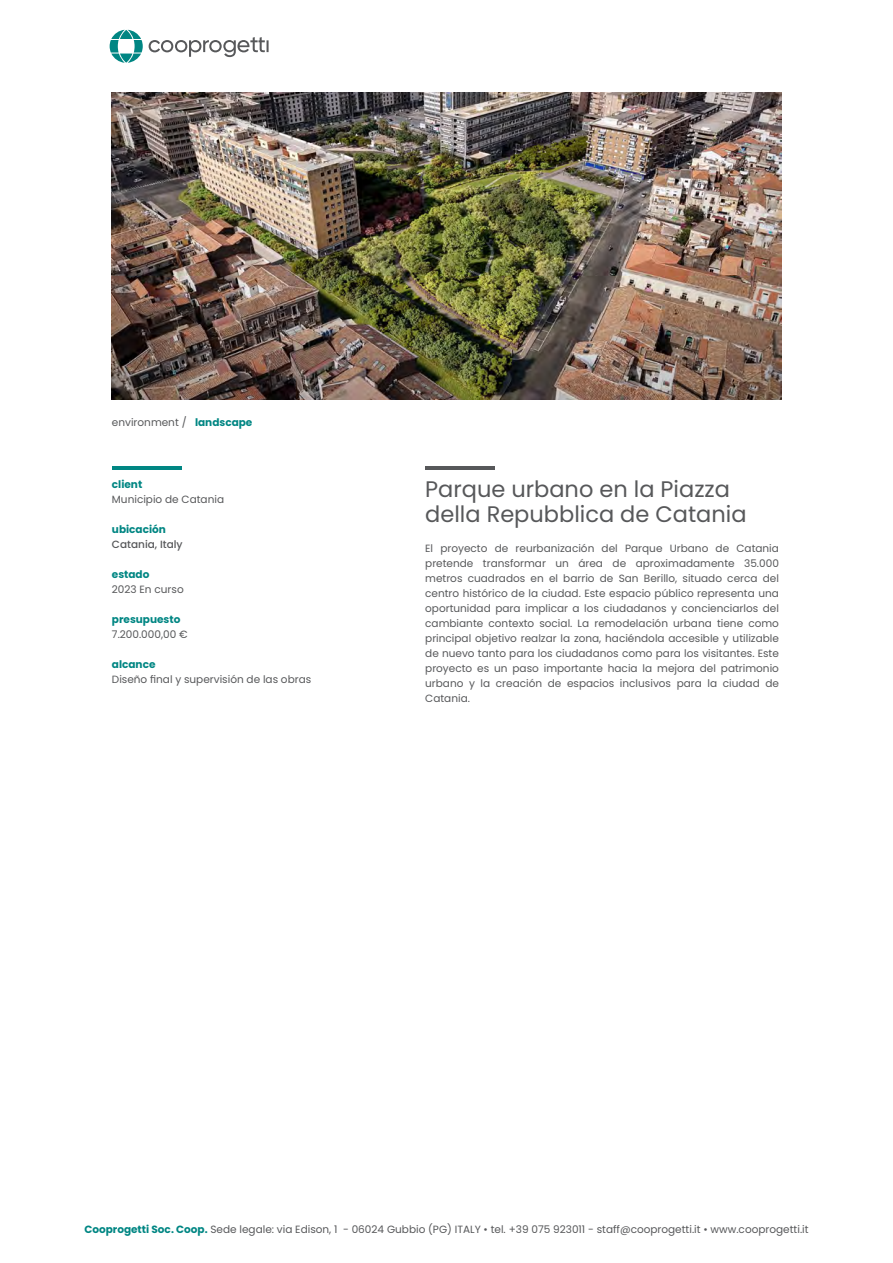
<style>
.page{position:relative;width:893px;height:1263px;background:#fff}
.page>*{position:absolute;margin:0;border:0;box-sizing:border-box;transform-origin:0 0}
.t1{font:22.5px/25.5px "Poppins";color:#57585a}
.t2{font:10.5px/15px "Poppins";color:#57585a;text-align:justify}
.t3{font:700 10.5px "Poppins";color:#008683}
.t4{font:500 10.5px "Poppins";color:#57585a}
.s1{font-weight:700;color:#008683}
</style>
<div class="page">
<svg style="left:149px;top:37px;width:120px;height:20px"></svg>
<svg style="left:110px;top:30px;width:33px;height:33px"></svg>
<img style="left:112px;top:93px;width:669px;height:307px">
<hr style="left:425px;top:466px;width:70px;height:3px;background:#57585a">
<hr style="left:112px;top:466px;width:70px;height:3px;background:#008683">
<p class="t2" style="left:112px;top:415px;width:142px">environment / <span class="s1">landscape</span></p>
<p class="t3" style="left:112px;top:479px;width:32px">client</p>
<p class="t2" style="left:112px;top:492px;width:114px">Municipio de Catania</p>
<p class="t3" style="left:112px;top:524px;width:56px">ubicación</p>
<p class="t4" style="left:112px;top:539px;width:72px">Catania, Italy</p>
<p class="t3" style="left:112px;top:569px;width:39px">estado</p>
<p class="t2" style="left:112px;top:582px;width:73px">2023 En curso</p>
<p class="t3" style="left:112px;top:614px;width:70px">presupuesto</p>
<p class="t2" style="left:112px;top:627px;width:77px">7.200.000,00 €</p>
<p class="t3" style="left:112px;top:659px;width:45px">alcance</p>
<p class="t2" style="left:112px;top:672px;width:201px">Diseño final y supervisión de las obras</p>
<p class="t1" style="left:425px;top:476px;width:323px">Parque urbano en la Piazza della Repubblica de Catania</p>
<p class="t2" style="left:425px;top:541px;width:355px">El proyecto de reurbanización del Parque Urbano de Catania pretende transformar un área de aproximadamente 35.000 metros cuadrados en el barrio de San Berillo, situado cerca del centro histórico de la ciudad. Este espacio público representa una oportunidad para implicar a los ciudadanos y concienciarlos del cambiante contexto social. La remodelación urbana tiene como principal objetivo realzar la zona, haciéndola accesible y utilizable de nuevo tanto para los ciudadanos como para los visitantes. Este proyecto es un paso importante hacia la mejora del patrimonio urbano y la creación de espacios inclusivos para la ciudad de Catania.</p>
<p class="t2" style="left:84px;top:1222px;width:726px"><span class="s1">Cooprogetti Soc. Coop.</span> Sede legale: via Edison, 1 - 06024 Gubbio (PG) ITALY • tel. +39 075 923011 - staff@cooprogetti.it • www.cooprogetti.it</p>
</div>
